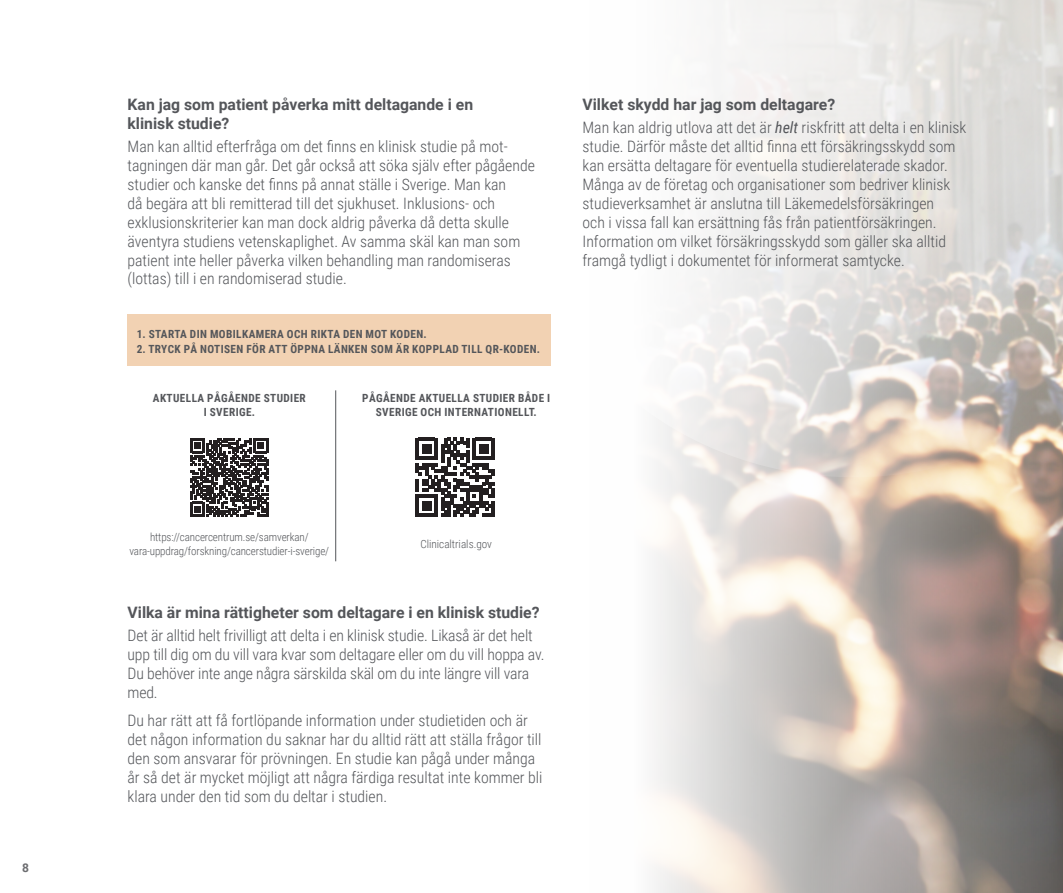
<style>
.page{position:relative;width:1063px;height:893px;background:#fff}
.page>*{position:absolute;margin:0;border:0;box-sizing:border-box;transform-origin:0 0}
.bröd{font:300 15.75px/18.9px "Roboto Condensed";color:#54565a}
.underrubrik{font:700 15.75px/18.9px "Roboto";color:#54565a}
.t1{font:700 12px "Roboto";color:#6c6d70}
.underunderrubrik{font:700 11.25px/13.5px "Roboto Condensed";letter-spacing:.035em;color:#54565a;text-align:center}
.bröd-2{font:300 11.25px/13.5px "Roboto Condensed";letter-spacing:-.01em;color:#54565a;text-align:center}
.s1{font-weight:400;font-style:italic}
</style>
<div class="page">
<img style="left:654px;top:477px;width:409px;height:416px">
<svg style="left:656px;top:0;width:407px;height:477px"></svg>
<svg style="left:416px;top:438px;width:79px;height:79px"></svg>
<hr style="left:335px;top:390px;width:1px;height:171px;background:#54565a">
<div style="left:128px;top:314px;width:423px;height:52px;background:#f2d2b3"></div>
<svg style="left:190px;top:438px;width:78px;height:79px"></svg>
<p class="t1" style="left:22px;top:859px;width:8px">8</p>
<p class="underrubrik" style="left:128px;top:94px;width:347px">Kan jag som patient påverka mitt deltagande i en klinisk studie?</p>
<p class="bröd" style="left:128px;top:136px;width:409px">Man kan alltid efterfråga om det finns en klinisk studie på mot&shy;tagningen där man går. Det går också att söka själv efter pågående studier och kanske det finns på annat ställe i Sverige. Man kan<br>då begära att bli remitterad till det sjukhuset. Inklusions- och exklusionskriterier kan man dock aldrig påverka då detta skulle äventyra studiens vetenskaplighet. Av samma skäl kan man som patient inte heller påverka vilken behandling man randomiseras (lottas) till i en randomiserad studie.</p>
<p class="underunderrubrik" style="left:137px;top:327px;width:291px">1. STARTA DIN MOBILKAMERA OCH RIKTA DEN MOT KODEN.</p>
<p class="underunderrubrik" style="left:137px;top:342px;width:405px">2. TRYCK PÅ NOTISEN FÖR ATT ÖPPNA LÄNKEN SOM ÄR KOPPLAD TILL QR-KODEN.</p>
<p class="underunderrubrik" style="left:153px;top:391px;width:154px">AKTUELLA PÅGÅENDE STUDIER<br>I SVERIGE.</p>
<p class="underunderrubrik" style="left:362px;top:391px;width:190px">PÅGÅENDE AKTUELLA STUDIER BÅDE I<br>SVERIGE OCH INTERNATIONELLT.</p>
<p class="underrubrik" style="left:583px;top:94px;width:254px">Vilket skydd har jag som deltagare?</p>
<p class="bröd" style="left:583px;top:118px;width:385px">Man kan aldrig utlova att det är <span class="s1">helt</span> riskfritt att delta i en klinisk studie. Därför måste det alltid finna ett försäkringsskydd som kan ersätta deltagare för eventuella studierelaterade skador.<br>Många av de företag och organisationer som bedriver klinisk studieverksamhet är anslutna till Läkemedelsförsäkringen<br>och i vissa fall kan ersättning fås från patientförsäkringen.<br>Information om vilket försäkringsskydd som gäller ska alltid framgå tydligt i dokumentet för informerat samtycke.</p>
<p class="bröd-2" style="left:129px;top:530px;width:201px">https://cancercentrum.se/samverkan/ vara-uppdrag/forskning/cancerstudier-i-sverige/</p>
<p class="bröd-2" style="left:420px;top:537px;width:73px">Clinicaltrials.gov</p>
<p class="underrubrik" style="left:128px;top:603px;width:414px">Vilka är mina rättigheter som deltagare i en klinisk studie?</p>
<p class="bröd" style="left:128px;top:626px;width:419px">Det är alltid helt frivilligt att delta i en klinisk studie. Likaså är det helt upp till dig om du vill vara kvar som deltagare eller om du vill hoppa av.<br>Du behöver inte ange några särskilda skäl om du inte längre vill vara med.</p>
<p class="bröd" style="left:128px;top:710px;width:416px">Du har rätt att få fortlöpande information under studietiden och är det någon information du saknar har du alltid rätt att ställa frågor till den som ansvarar för prövningen. En studie kan pågå under många år så det är mycket möjligt att några färdiga resultat inte kommer bli klara under den tid som du deltar i studien.</p>
</div>
